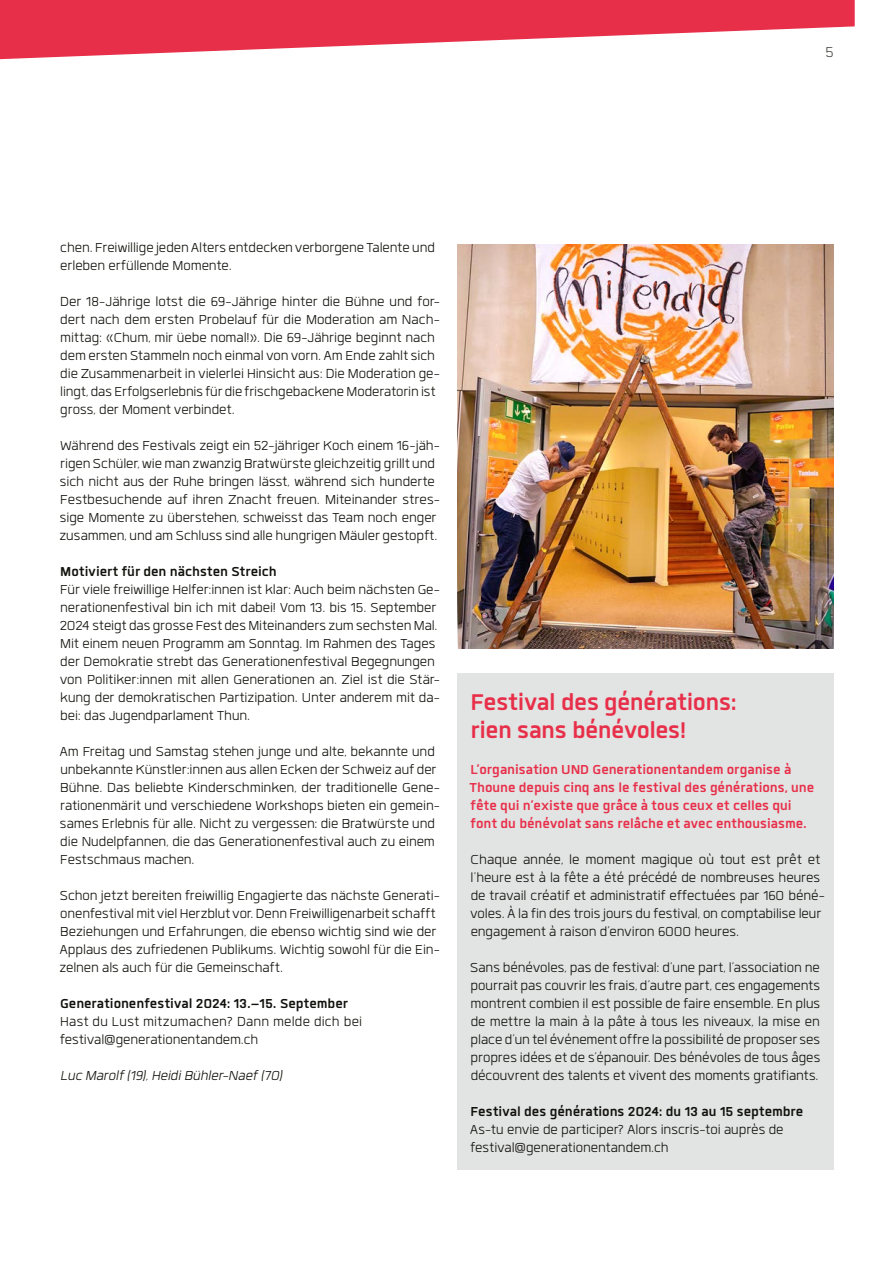
<style>
.page{position:relative;width:893px;height:1263px;background:#fff}
.page>*{position:absolute;margin:0;border:0;box-sizing:border-box;transform-origin:0 0}
.t1{font:700 31.5px/28.5px "Quan";letter-spacing:-.015em;color:#e82f49}
.t2{font:300 19.5px "Quan";color:#12120d}
.t3{font:300 18px/18px "Quan";color:#12120d}
.t4{font:700 18px/18px "Quan";color:#e82f49}
.t5{font:700 18px "Quan";color:#12120d}
.t6{font:italic 300 18px "Quan";color:#12120d}
</style>
<div class="page">
<img style="left:457px;top:244px;width:376px;height:404px">
<svg style="left:0;top:0;width:855px;height:59px;fill:#e82f49"></svg>
<div style="left:457px;top:673px;width:376px;height:496px;background:#e2e3e3"></div>
<p class="t2" style="left:825px;top:43px;width:10px">5</p>
<p class="t3" style="left:60px;top:238px;width:376px">chen. Freiwillige jeden Alters entdecken verborgene Talente und erleben erfüllende Momente.</p>
<p class="t3" style="left:60px;top:292px;width:382px">Der 18-Jährige lotst die 69-Jährige hinter die Bühne und for&shy;dert nach dem ersten Probelauf für die Moderation am Nach&shy;mittag: «Chum, mir üebe nomal!». Die 69-Jährige beginnt nach dem ersten Stammeln noch einmal von vorn. Am Ende zahlt sich die Zusammenarbeit in vielerlei Hinsicht aus: Die Moderation ge&shy;lingt, das Erfolgserlebnis für die frischgebackene Moderatorin ist gross, der Moment verbindet.</p>
<p class="t3" style="left:59px;top:436px;width:383px">Während des Festivals zeigt ein 52-jähriger Koch einem 16-jäh&shy;rigen Schüler, wie man zwanzig Bratwürste gleichzeitig grillt und sich nicht aus der Ruhe bringen lässt, während sich hunderte Festbesuchende auf ihren Znacht freuen. Miteinander stres&shy;sige Momente zu überstehen, schweisst das Team noch enger zusammen, und am Schluss sind alle hungrigen Mäuler gestopft.</p>
<p class="t5" style="left:60px;top:563px;width:218px">Motiviert für den nächsten Streich</p>
<p class="t3" style="left:60px;top:580px;width:382px">Für viele freiwillige Helfer:innen ist klar: Auch beim nächsten Ge&shy;nerationenfestival bin ich mit dabei! Vom 13. bis 15. September 2024 steigt das grosse Fest des Miteinanders zum sechsten Mal.<br>Mit einem neuen Programm am Sonntag. Im Rahmen des Tages der Demokratie strebt das Generationenfestival Begegnungen von Politiker:innen mit allen Generationen an. Ziel ist die Stär&shy;kung der demokratischen Partizipation. Unter anderem mit da&shy;bei: das Jugendparlament Thun.</p>
<p class="t3" style="left:60px;top:742px;width:382px">Am Freitag und Samstag stehen junge und alte, bekannte und unbekannte Künstler:innen aus allen Ecken der Schweiz auf der Bühne. Das beliebte Kinderschminken, der traditionelle Gene&shy;rationenmärit und verschiedene Workshops bieten ein gemein&shy;sames Erlebnis für alle. Nicht zu vergessen: die Bratwürste und die Nudelpfannen, die das Generationenfestival auch zu einem Festschmaus machen.</p>
<p class="t3" style="left:59px;top:886px;width:383px">Schon jetzt bereiten freiwillig Engagierte das nächste Generati&shy;onenfestival mit viel Herzblut vor. Denn Freiwilligenarbeit schafft Beziehungen und Erfahrungen, die ebenso wichtig sind wie der Applaus des zufriedenen Publikums. Wichtig sowohl für die Ein&shy;zelnen als auch für die Gemeinschaft.</p>
<p class="t5" style="left:60px;top:995px;width:289px">Generationenfestival 2024: 13.–15. September</p>
<p class="t3" style="left:60px;top:1012px;width:304px">Hast du Lust mitzumachen? Dann melde dich bei festival@generationentandem.ch</p>
<p class="t6" style="left:60px;top:1067px;width:227px">Luc Marolf(19),HeidiBühler- Naef(70)</p>
<h1 class="t1" style="left:470px;top:687px;width:268px">Festival des générations: rien sans bénévoles!</h1>
<p class="t4" style="left:469px;top:760px;width:346px">L’organisation UND Generationentandem organise à Thoune depuis cinq ans le festival des générations, une fête qui n’existe que grâce à tous ceux et celles qui font du bénévolat sans relâche et avec enthousiasme.</p>
<p class="t3" style="left:470px;top:850px;width:356px">Chaque année, le moment magique où tout est prêt et l’heure est à la fête a été précédé de nombreuses heures de travail créatif et administratif effectuées par 160 béné&shy;voles. À la fin des trois jours du festival, on comptabilise leur engagement à raison d’environ 6000 heures.</p>
<p class="t3" style="left:470px;top:958px;width:352px;text-align:justify">Sans bénévoles, pas de festival: d’une part, l’association ne pourrait pas couvrir les frais, d’autre part, ces engagements montrent combien il est possible de faire ensemble. En plus de mettre la main à la pâte à tous les niveaux, la mise en place d’un tel événement offre la possibilité de proposer ses propres idées et de s’épanouir. Des bénévoles de tous âges découvrent des talents et vivent des moments gratifiants.</p>
<p class="t5" style="left:471px;top:1103px;width:334px">Festival des générations 2024: du 13 au 15 septembre</p>
<p class="t3" style="left:470px;top:1120px;width:315px">As-tu envie de participer? Alors inscris-toi auprès de festival@generationentandem.ch</p>
</div>
